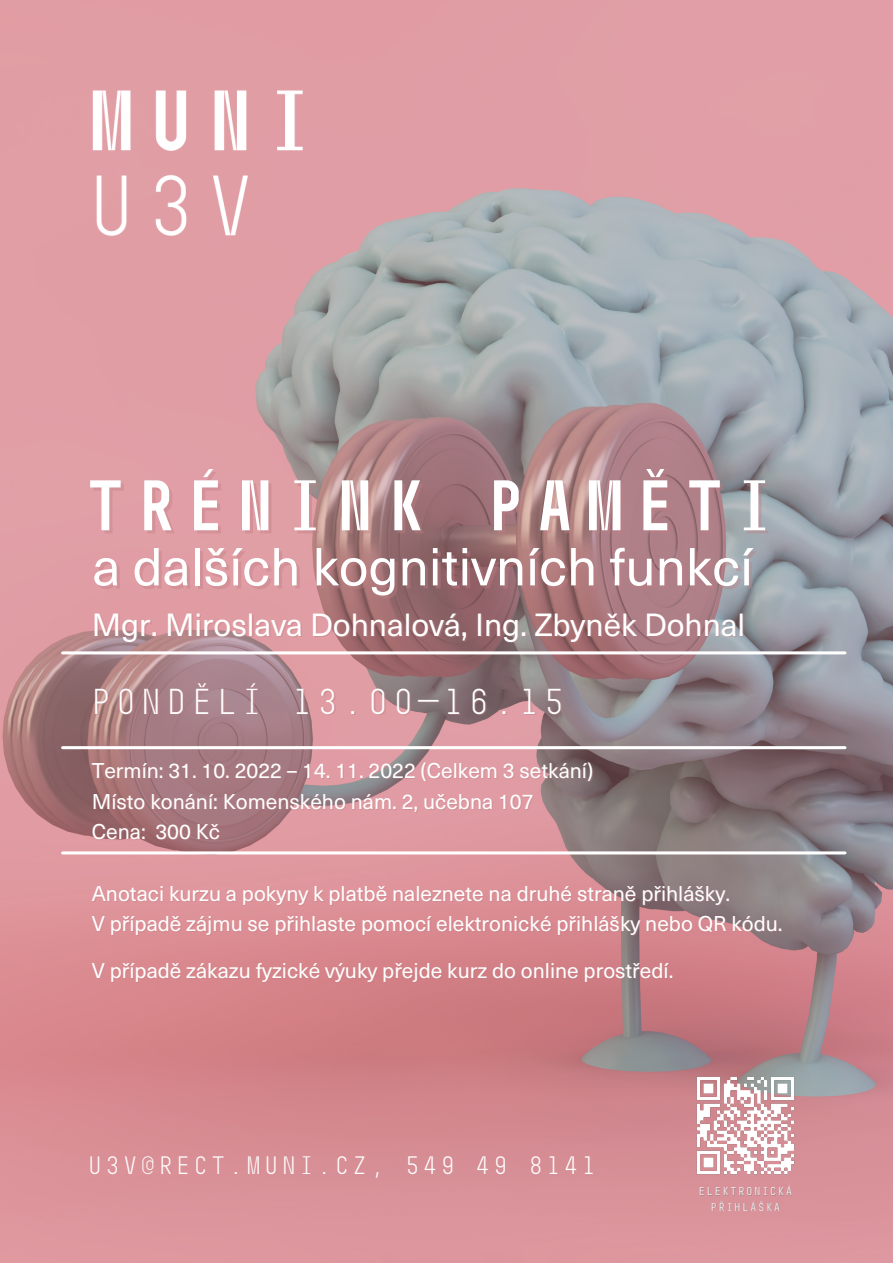
<style>
.page{position:relative;width:893px;height:1263px;background:#fff}
.page>*{position:absolute;margin:0;border:0;box-sizing:border-box;transform-origin:0 0}
.t1{font:700 71.32px "Muni";color:#fff}
.t2{font:52.5px "Neue Haas Unica Pro";color:#fff}
.t3{font:36px "Muni";color:#fff}
.t4{font:31.5px "Neue Haas Unica Pro";color:#fff}
.t5{font:25.2px "Muni";color:#fff}
.t6{font:21px/30.8px "Neue Haas Unica Pro";color:#fff}
.t7{font:11.32px/15.8px "Muni";color:#fff;text-align:center}
.s1{color:rgb(192 126 132/.4)}
</style>
<div class="page">
<img style="left:0;top:0;width:893px;height:1263px">
<hr style="left:63px;top:651px;width:782px;height:3px;background:#fff">
<hr style="left:63px;top:746px;width:782px;height:3px;background:#fff">
<hr style="left:63px;top:851px;width:782px;height:3px;background:#fff">
<img style="left:55px;top:53px;width:285px;height:220px">
<img style="left:691px;top:1070px;width:109px;height:110px">
<h1 class="t1" style="left:80px;top:462px;width:700px">TRÉNINK PAMĚTI</h1>
<h2 class="t2" style="left:92px;top:524px;width:662px">a dalších kognitivních funkcí</h2>
<h3 class="t4" style="left:92px;top:599px;width:655px">Mgr. <span class="s1">Miroslav</span>a Dohnalová, Ing. Zbyněk Dohnal</h3>
<h3 class="t3" style="left:88px;top:680px;width:480px">PONDĚLÍ 13.00—16.15</h3>
<p class="t6" style="left:92px;top:754px;width:503px">Termín: 31. 10. 2022 – 14. 11. 2022 (Celkem 3 setkání)<br>Místo konání: Komenského nám. 2, učebna 107<br><span class="s1">Cena:</span> 300 Kč</p>
<p class="t6" style="left:92px;top:877px;width:692px;line-height:30.4px">Anotaci kurzu a pokyny k platbě naleznete na druhé straně přihlášky.<br>V případě zájmu se přihlaste pomocí elektronické přihlášky nebo QR kódu.</p>
<p class="t6" style="left:92px;top:954px;width:583px">V případě zákazu fyzické výuky přejde kurz do online prostředí.</p>
<p class="t5" style="left:86px;top:1150px;width:513px">U3V@RECT.MUNI.CZ, 549 49 8141</p>
<p class="t7" style="left:698px;top:1183px;width:97px">ELEKTRONICKÁ<br>PŘIHLÁŠKA</p>
</div>
